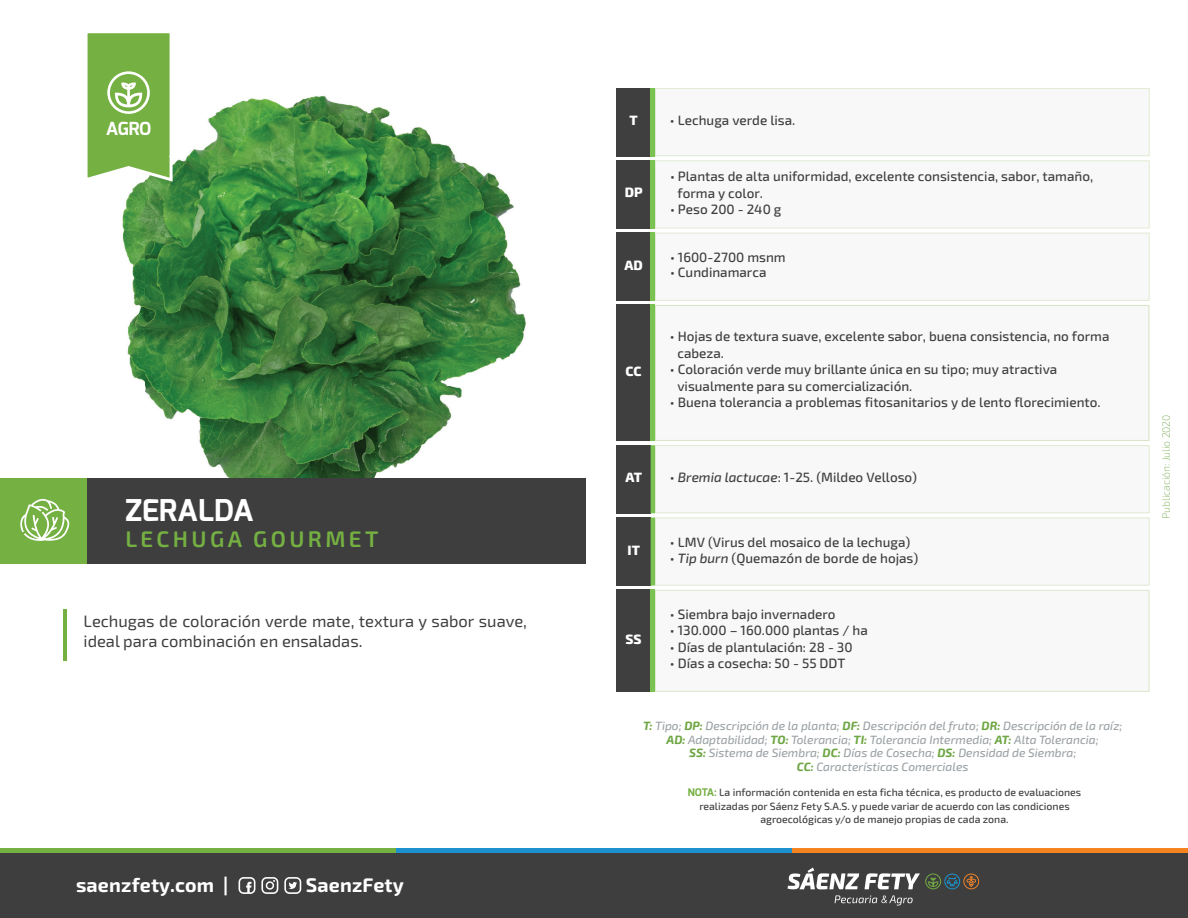
<style>
.page{position:relative;width:1188px;height:918px;background:#fff}
.page>*{position:absolute;margin:0;border:0;box-sizing:border-box;transform-origin:0 0}
.t1{font:700 30px "Exo";color:#fff}
.t2{font:600 22.5px "Exo 2";letter-spacing:.15em;color:#75b042}
.t3{font:700 19.65px "Exo 2";letter-spacing:.01em;color:#fff}
.t4{font:700 18px "Exo";color:#fff}
.t5{font:16.5px/19.5px "Exo 2";color:#3e3e3f}
.t6{font:500 13.5px/16.5px "Exo 2";color:#3e3e3f}
.t7{font:800 13.5px "Exo 2";color:#fff}
.t8{font:italic 500 12px/13.5px "Exo 2";color:#9da3a7;text-align:center}
.t9{font:500 10.5px/13.5px "Exo 2";color:#3e3e3f;text-align:center}
.t10{font:200 10.5px "Exo 2";color:#6ea644}
.s1{font-style:italic}
.s2{font-weight:700;color:#6ea644}
.s3{font-family:"Exo";font-weight:700;color:#75b042}
</style>
<div class="page">
<img style="left:39px;top:95px;width:533px;height:384px">
<div style="left:617px;top:88px;width:34px;height:68px;background:#3f3f40"></div>
<hr style="left:651px;top:88px;width:4px;height:68px;background:#7ac251">
<div style="left:0;top:853px;width:1188px;height:65px;background:#3e3e3f"></div>
<hr style="left:0;top:849px;width:396px;height:4px;background:#75b042">
<hr style="left:396px;top:849px;width:396px;height:4px;background:#1d90d0">
<hr style="left:792px;top:849px;width:396px;height:4px;background:#f58320">
<hr style="left:63px;top:609px;width:3px;height:52px;background:#75b042">
<svg style="left:835px;top:895px;width:78px;height:11px"></svg>
<svg style="left:788px;top:868px;width:71px;height:21px"></svg>
<svg style="left:865px;top:873px;width:114px;height:16px"></svg>
<div style="left:87px;top:479px;width:499px;height:85px;background:#3e3e3f"></div>
<div style="left:0;top:479px;width:87px;height:85px;background:#75b042"></div>
<svg style="left:83px;top:33px;width:91px;height:151px"></svg>
<svg style="left:261px;top:877px;width:17px;height:17px"></svg>
<div style="left:617px;top:160px;width:34px;height:68px;background:#3f3f40"></div>
<hr style="left:651px;top:160px;width:4px;height:68px;background:#7ac251">
<div style="left:617px;top:445px;width:34px;height:68px;background:#3f3f40"></div>
<div style="left:617px;top:518px;width:34px;height:68px;background:#3f3f40"></div>
<svg style="left:651px;top:445px;width:499px;height:141px"></svg>
<svg style="left:655px;top:88px;width:495px;height:213px"></svg>
<div style="left:617px;top:233px;width:34px;height:68px;background:#3f3f40"></div>
<hr style="left:651px;top:233px;width:4px;height:68px;background:#7ac251">
<svg style="left:239px;top:877px;width:16px;height:17px"></svg>
<svg style="left:284px;top:877px;width:17px;height:17px"></svg>
<svg style="left:655px;top:305px;width:494px;height:136px"></svg>
<div style="left:616px;top:305px;width:34px;height:136px;background:#3f3f40"></div>
<div style="left:650px;top:305px;width:5px;height:136px;background:#7ac251"></div>
<svg style="left:655px;top:590px;width:494px;height:102px"></svg>
<div style="left:616px;top:590px;width:34px;height:102px;background:#3f3f40"></div>
<div style="left:650px;top:590px;width:5px;height:102px;background:#7ac251"></div>
<svg style="left:20px;top:499px;width:49px;height:42px"></svg>
<h3 class="t4" style="left:106px;top:117px;width:47px">AGRO</h3>
<h1 class="t1" style="left:125px;top:490px;width:130px">ZERALDA</h1>
<h2 class="t2" style="left:125px;top:526px;width:254px">LECHUGA GOURMET</h2>
<p class="t5" style="left:84px;top:612px;width:445px">Lechugas de coloración verde mate, textura y sabor suave, ideal para combinación en ensaladas.</p>
<h3 class="t3" style="left:76px;top:873px;width:154px">saenzfety.com |</h3>
<h3 class="t3" style="left:306px;top:873px;width:100px">SaenzFety</h3>
<p class="t7" style="left:630px;top:112px;width:10px">T</p>
<p class="t6" style="left:670px;top:112px;width:127px">• Lechuga verde lisa.</p>
<p class="t7" style="left:625px;top:185px;width:19px">DP</p>
<p class="t7" style="left:624px;top:257px;width:20px">AD</p>
<p class="t7" style="left:626px;top:363px;width:17px">CC</p>
<p class="t6" style="left:678px;top:169px;width:417px;text-indent:-8px">• Plantas de alta uniformidad, excelente consistencia, sabor, tamaño, forma y color.</p>
<p class="t6" style="left:670px;top:202px;width:113px">• Peso 200 - 240 g</p>
<p class="t6" style="left:670px;top:249px;width:117px">• 1600-2700 msnm</p>
<p class="t6" style="left:670px;top:264px;width:98px">• Cundinamarca</p>
<p class="t6" style="left:677px;top:329px;width:434px;text-indent:-8px">• Hojas de textura suave, excelente sabor, buena consistencia, no forma cabeza.</p>
<p class="t6" style="left:677px;top:362px;width:381px;text-indent:-8px">• Coloración verde muy brillante única en su tipo; muy atractiva visualmente para su comercialización.</p>
<p class="t6" style="left:670px;top:395px;width:432px">• Buena tolerancia a problemas fitosanitarios y de lento florecimiento.</p>
<p class="t7" style="left:625px;top:469px;width:18px">AT</p>
<p class="t6" style="left:670px;top:470px;width:249px">• <span class="s1">Bremia lactucae</span>: 1-25. (Mildeo Velloso)</p>
<p class="t7" style="left:628px;top:542px;width:14px">IT</p>
<p class="t7" style="left:625px;top:631px;width:18px">SS</p>
<p class="t6" style="left:670px;top:534px;width:242px">• LMV (Virus del mosaico de la lechuga)</p>
<p class="t6" style="left:670px;top:550px;width:250px">• <span class="s1">Tip burn</span> (Quemazón de borde de hojas)</p>
<p class="t6" style="left:670px;top:606px;width:167px">• Siembra bajo invernadero</p>
<p class="t6" style="left:670px;top:622px;width:199px">• 130.000 – 160.000 plantas / ha</p>
<p class="t6" style="left:670px;top:639px;width:184px">• Días de plantulación: 28 - 30</p>
<p class="t6" style="left:670px;top:655px;width:177px">• Días a cosecha: 50 - 55 DDT</p>
<p class="t8" style="left:643px;top:720px;width:481px"><span class="s2">T:</span> Tipo; <span class="s2">DP:</span> Descripción de la planta; <span class="s2">DF:</span> Descripción del fruto; <span class="s2">DR:</span> Descripción de la raíz; <span class="s2">AD:</span> Adaptabilidad; <span class="s2">TO:</span> Tolerancia; <span class="s2">TI:</span> Tolerancia Intermedia; <span class="s2">AT:</span> Alta Tolerancia;<br><span class="s2">SS:</span> Sistema de Siembra; <span class="s2">DC:</span> Días de Cosecha; <span class="s2">DS:</span> Densidad de Siembra;<br><span class="s2">CC:</span> Características Comerciales</p>
<p class="t9" style="left:688px;top:786px;width:395px"><span class="s3">NOTA:</span> La información contenida en esta ficha técnica, es producto de evaluaciones realizadas por Sáenz Fety S.A.S. y puede variar de acuerdo con las condiciones agroecológicas y/o de manejo propias de cada zona.</p>
<p class="t10" style="left:1160px;top:519px;width:106px;rotate:-90deg">Publicación: Julio 2020</p>
</div>
